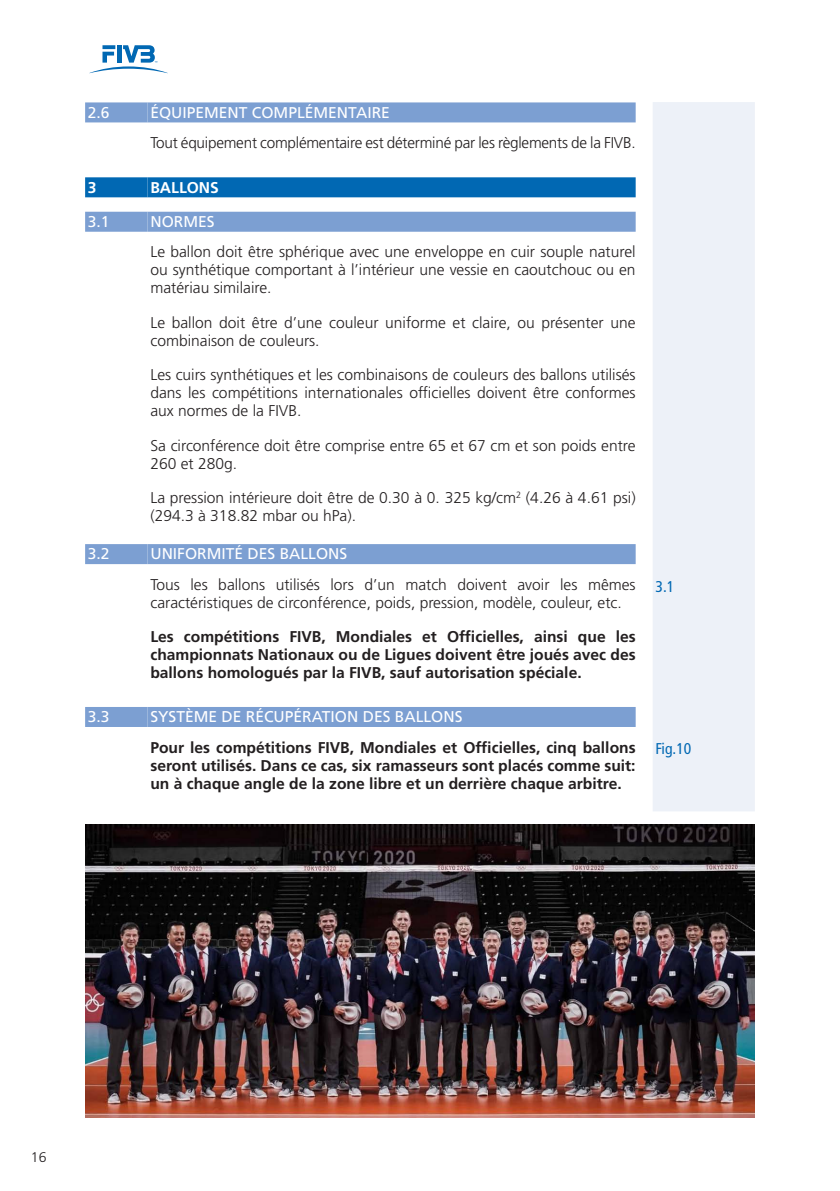
<style>
.page{position:relative;width:840px;height:1191px;background:#fff}
.page>*{position:absolute;margin:0;border:0;box-sizing:border-box;transform-origin:0 0}
.t1{font:300 15.6px/18px "Frutiger LT Std";color:#231f20}
.t2{font:700 15.6px/18px "Frutiger LT Std";color:#231f20;text-align:justify}
.t3{font:15.6px "Frutiger LT Std";color:#fff}
.t4{font:condensed 15.6px "Frutiger";color:#0168b3}
.t5{font:700 15.6px "Frutiger";color:#fff}
.t6{font:300 14px "Frutiger LT Std";color:#231f20}
</style>
<div class="page">
<div style="left:653px;top:102px;width:101px;height:709px;background:#edf1f8"></div>
<div style="left:85px;top:102px;width:62px;height:20px;background:#7c9fd2"></div>
<div style="left:147px;top:102px;width:488px;height:20px;background:#7c9fd2"></div>
<div style="left:85px;top:177px;width:62px;height:20px;background:#0168b3"></div>
<div style="left:147px;top:177px;width:488px;height:20px;background:#0168b3"></div>
<div style="left:85px;top:212px;width:62px;height:20px;background:#7c9fd2"></div>
<div style="left:147px;top:212px;width:488px;height:20px;background:#7c9fd2"></div>
<div style="left:85px;top:544px;width:62px;height:20px;background:#7c9fd2"></div>
<div style="left:147px;top:544px;width:488px;height:20px;background:#7c9fd2"></div>
<div style="left:85px;top:707px;width:62px;height:20px;background:#7c9fd2"></div>
<div style="left:147px;top:707px;width:488px;height:20px;background:#7c9fd2"></div>
<img style="left:85px;top:824px;width:669px;height:293px">
<svg style="left:89px;top:45px;width:78px;height:28px"></svg>
<p class="t3" style="left:88px;top:103px;width:23px">2.6</p>
<p class="t3" style="left:150px;top:103px;width:241px">ÉQUIPEMENT COMPLÉMENTAIRE</p>
<p class="t1" style="left:150px;top:134px;width:486px">Tout équipement complémentaire est déterminé par les règlements de la FIVB.</p>
<p class="t5" style="left:88px;top:178px;width:10px">3</p>
<p class="t5" style="left:150px;top:178px;width:70px">BALLONS</p>
<p class="t3" style="left:88px;top:212px;width:23px">3.1</p>
<p class="t3" style="left:150px;top:212px;width:66px">NORMES</p>
<p class="t1" style="left:150px;top:243px;width:486px;text-align:justify">Le ballon doit être sphérique avec une enveloppe en cuir souple naturel ou synthétique comportant à l’intérieur une vessie en caoutchouc ou en matériau similaire.</p>
<p class="t1" style="left:150px;top:314px;width:486px">Le ballon doit être d’une couleur uniforme et claire, ou présenter une combinaison de couleurs.</p>
<p class="t1" style="left:150px;top:366px;width:486px;text-align:justify">Les cuirs synthétiques et les combinaisons de couleurs des ballons utilisés dans les compétitions internationales officielles doivent être conformes aux normes de la FIVB.</p>
<p class="t1" style="left:150px;top:436px;width:486px">Sa circonférence doit être comprise entre 65 et 67 cm et son poids entre<br>260 et 280g.</p>
<p class="t1" style="left:150px;top:489px;width:486px">La pression intérieure doit être de 0.30 à 0. 325 kg/cm<sup>2</sup> (4.26 à 4.61 psi) (294.3 à 318.82 mbar ou hPa).</p>
<p class="t3" style="left:88px;top:545px;width:23px">3.2</p>
<p class="t3" style="left:150px;top:545px;width:198px">UNIFORMITÉ DES BALLONS</p>
<p class="t1" style="left:150px;top:575px;width:486px">Tous les ballons utilisés lors d’un match doivent avoir les mêmes caractéristiques de circonférence, poids, pression, modèle, couleur, etc.</p>
<p class="t4" style="left:655px;top:577px;width:20px">3.1</p>
<p class="t2" style="left:150px;top:628px;width:486px">Les compétitions FIVB, Mondiales et Officielles, ainsi que les championnats Nationaux ou de Ligues doivent être joués avec des ballons homologués par la FIVB, sauf autorisation spéciale.</p>
<p class="t3" style="left:88px;top:707px;width:23px">3.3</p>
<p class="t3" style="left:150px;top:707px;width:313px">SYSTÈME DE RÉCUPÉRATION DES BALLONS</p>
<p class="t2" style="left:150px;top:738px;width:486px">Pour les compétitions FIVB, Mondiales et Officielles, cinq ballons seront utilisés. Dans ce cas, six ramasseurs sont placés comme suit: un à chaque angle de la zone libre et un derrière chaque arbitre.</p>
<p class="t4" style="left:655px;top:740px;width:37px">Fig.10</p>
<p class="t6" style="left:31px;top:1149px;width:17px">16</p>
</div>
